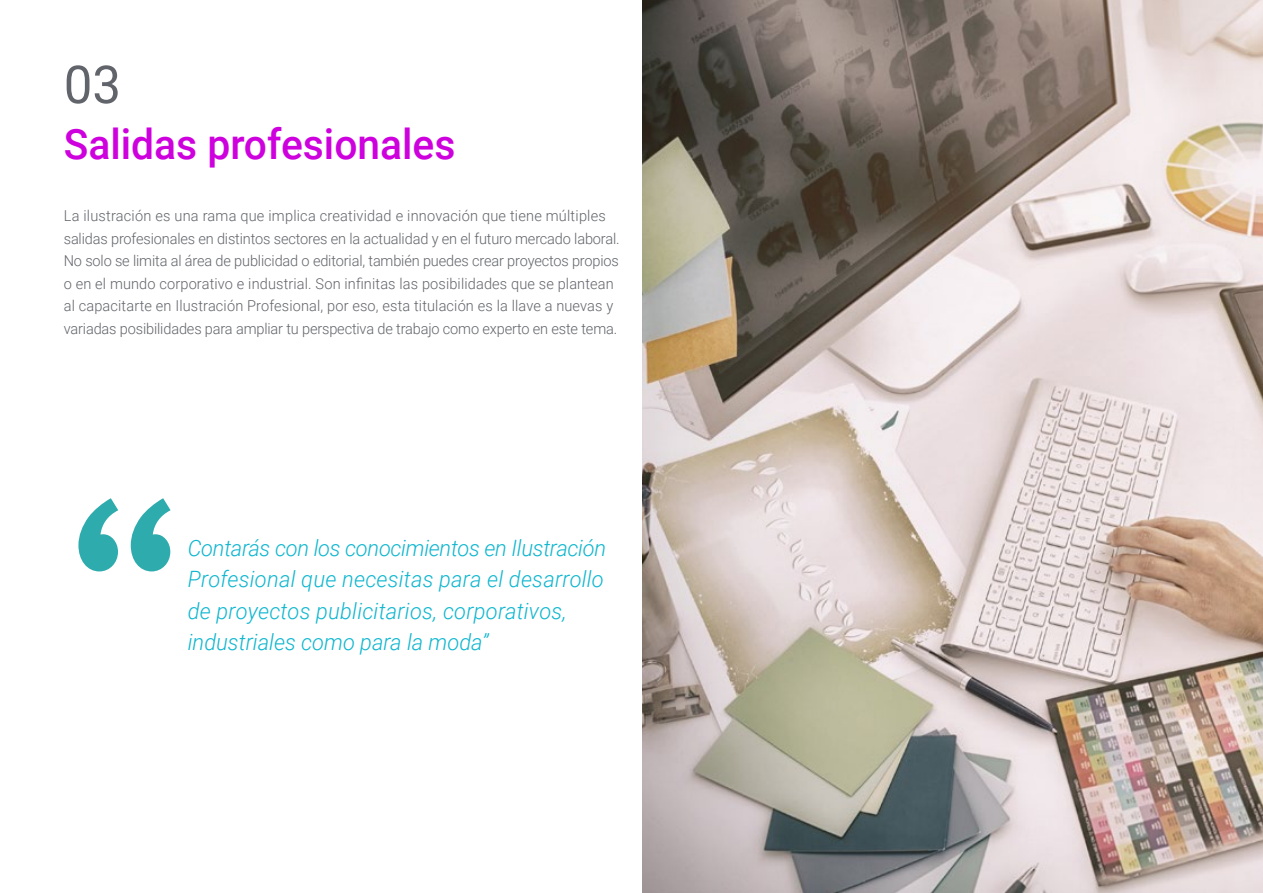
<style>
.page{position:relative;width:1263px;height:893px;background:#fff}
.page>*{position:absolute;margin:0;border:0;box-sizing:border-box;transform-origin:0 0}
.t1{font:52.5px "Roboto";color:#61646a}
.t2{font:500 42px "Roboto";color:#ce00de}
.t3{font:italic 300 22.5px/31.5px "Roboto";color:#0fb6cf}
.t4{font:300 15px/22.5px "Roboto";letter-spacing:-.01em;color:#61646a}
</style>
<div class="page">
<img style="left:642px;top:0;width:621px;height:893px">
<svg style="left:78px;top:498px;width:93px;height:73px"></svg>
<h1 class="t1" style="left:64px;top:48px;width:59px">03</h1>
<h2 class="t2" style="left:64px;top:115px;width:393px">Salidas profesionales</h2>
<p class="t4" style="left:64px;top:204px;width:557px">La ilustración es una rama que implica creatividad e innovación que tiene múltiples salidas profesionales en distintos sectores en la actualidad y en el futuro mercado laboral.<br>No solo se limita al área de publicidad o editorial, también puedes crear proyectos propios o en el mundo corporativo e industrial. Son infinitas las posibilidades que se plantean al capacitarte en Ilustración Profesional, por eso, esta titulación es la llave a nuevas y variadas posibilidades para ampliar tu perspectiva de trabajo como experto en este tema.</p>
<h3 class="t3" style="left:188px;top:531px;width:420px">Contarás con los conocimientos en Ilustración Profesional que necesitas para el desarrollo de proyectos publicitarios, corporativos, industriales como para la moda”</h3>
</div>
